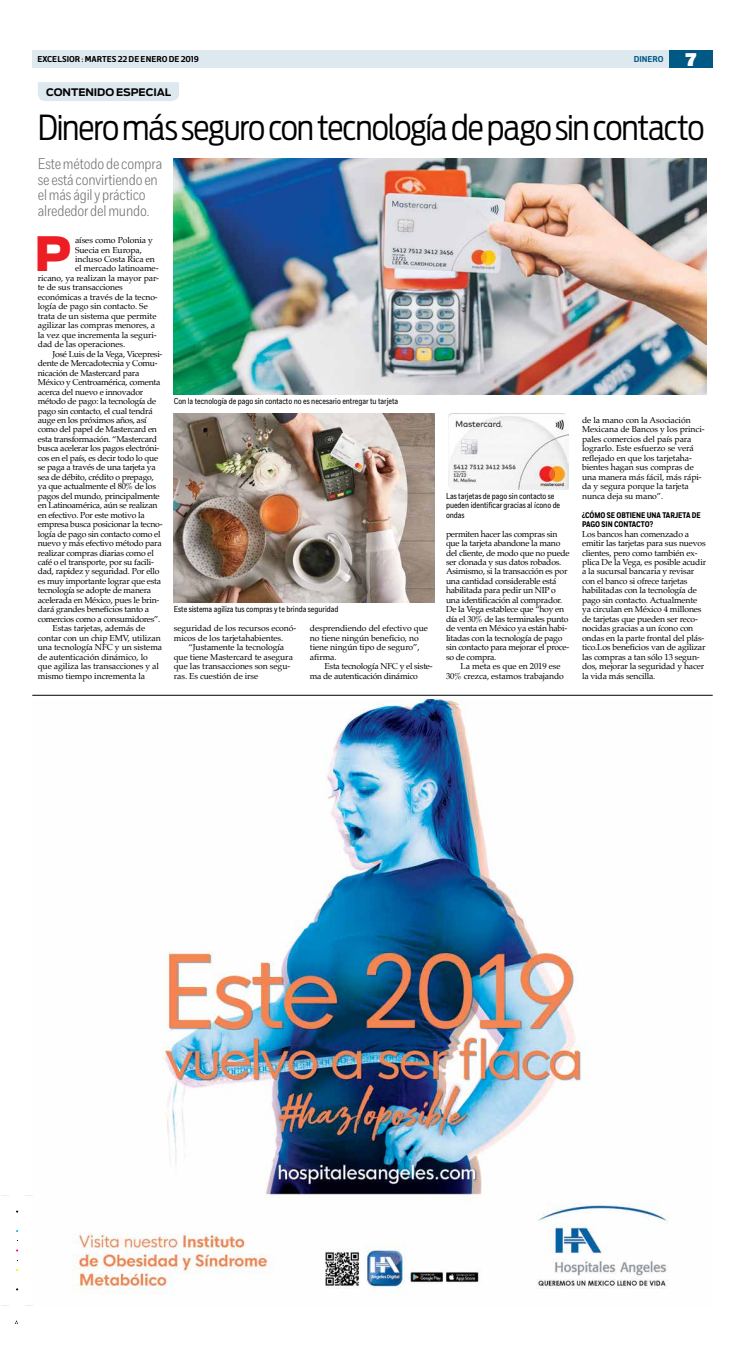
<style>
.page{position:relative;width:745px;height:1355px;background:#fff}
.page>*{position:absolute;margin:0;border:0;box-sizing:border-box;transform-origin:0 0}
.t1{font:900 46.9px "Antenna";color:#ed1d24}
.t2{font:300 34.3px "Antenna Cond";letter-spacing:-.035em;color:#000}
.t3{font:300 15.49px/15.5px "Fort Cond";letter-spacing:-.01em;color:#6d6e71}
.t4{font:700 10.33px "Antenna";color:#000}
.t5{font:600 8.75px "Breve Sans Text";letter-spacing:-.005em;color:#000}
.t6{font:600 8.75px "Breve Sans Text";letter-spacing:-.005em;color:#005884}
.t7{font:8.58px/9.5px "Palatino";letter-spacing:-.02em;color:#000}
.t8{font:8.58px/9.5px "Fort Cond";letter-spacing:-.005em;color:#000}
.t9{font:700 8.14px/9.5px "Fort Cond";letter-spacing:-.005em;color:#000}
.s1{font-family:"Fort";font-weight:900;font-size:18.38px;color:#fff}
</style>
<div class="page">
<div style="left:32px;top:50px;width:636px;height:18px;background:#dde9ef"></div>
<div style="left:668px;top:50px;width:44px;height:18px;background:#005884"></div>
<hr style="left:32px;top:695px;width:680px;height:1px;background:#000">
<img style="left:32px;top:699px;width:636px;height:595px">
<img style="left:174px;top:158px;width:532px;height:236px">
<div style="left:38px;top:82px;width:141px;height:19px;background:#dde9ef"></div>
<img style="left:174px;top:413px;width:260px;height:190px">
<img style="left:448px;top:413px;width:120px;height:76px">
<p class="t5" style="left:38px;top:54px;width:163px">EXCELSIOR : MARTES 22 DE ENERO DE 2019</p>
<p class="t6" style="left:633px;top:54px;width:64px">DINERO <span class="s1">7</span></p>
<p class="t4" style="left:46px;top:86px;width:126px">CONTENIDO ESPECIAL</p>
<h2 class="t2" style="left:38px;top:107px;width:668px">Dinero más seguro con tecnología de pago sin contacto</h2>
<h3 class="t3" style="left:38px;top:156px;width:126px">Este método de compra se está convirtiendo en el más ágil y práctico alrededor del mundo.</h3>
<h1 class="t1" style="left:35px;top:226px;width:38px">P</h1>
<p class="t7" style="left:75px;top:235px;width:79px">aíses como Polonia y</p>
<p class="t7" style="left:75px;top:245px;width:68px">Suecia en Europa,</p>
<p class="t7" style="left:75px;top:254px;width:81px">incluso Costa Rica en</p>
<p class="t7" style="left:75px;top:264px;width:85px">el mercado latinoame-</p>
<p class="t7" style="left:38px;top:273px;width:123px">ricano, ya realizan la mayor par-</p>
<p class="t7" style="left:38px;top:283px;width:86px">te de sus transacciones</p>
<p class="t7" style="left:38px;top:292px;width:121px">económicas a través de la tecno-</p>
<p class="t7" style="left:38px;top:302px;width:111px">logía de pago sin contacto. Se</p>
<p class="t7" style="left:38px;top:311px;width:120px">trata de un sistema que permite</p>
<p class="t7" style="left:38px;top:320px;width:119px">agilizar las compras menores, a</p>
<p class="t7" style="left:38px;top:330px;width:120px">la vez que incrementa la seguri-</p>
<p class="t7" style="left:38px;top:339px;width:89px">dad de las operaciones.</p>
<p class="t7" style="left:52px;top:349px;width:111px">José Luis de la Vega, Vicepresi-</p>
<p class="t7" style="left:38px;top:358px;width:121px">dente de Mercadotecnia y Comu-</p>
<p class="t7" style="left:38px;top:368px;width:103px">nicación de Mastercard para</p>
<p class="t7" style="left:38px;top:377px;width:124px">México y Centroamérica, comenta</p>
<p class="t7" style="left:38px;top:387px;width:107px">acerca del nuevo e innovador</p>
<p class="t7" style="left:38px;top:396px;width:120px">método de pago: la tecnología de</p>
<p class="t7" style="left:38px;top:406px;width:116px">pago sin contacto, el cual tendrá</p>
<p class="t7" style="left:38px;top:415px;width:110px">auge en los próximos años, así</p>
<p class="t7" style="left:38px;top:425px;width:121px">como del papel de Mastercard en</p>
<p class="t7" style="left:38px;top:434px;width:121px">esta transformación. “Mastercard</p>
<p class="t7" style="left:38px;top:444px;width:123px">busca acelerar los pagos electróni-</p>
<p class="t7" style="left:38px;top:453px;width:122px">cos en el país, es decir todo lo que</p>
<p class="t7" style="left:38px;top:462px;width:119px">se paga a través de una tarjeta ya</p>
<p class="t7" style="left:38px;top:472px;width:117px">sea de débito, crédito o prepago,</p>
<p class="t7" style="left:38px;top:481px;width:120px">ya que actualmente el 80% de los</p>
<p class="t7" style="left:38px;top:491px;width:123px">pagos del mundo, principalmente</p>
<p class="t7" style="left:38px;top:500px;width:121px">en Latinoamérica, aún se realizan</p>
<p class="t7" style="left:38px;top:510px;width:108px">en efectivo. Por este motivo la</p>
<p class="t7" style="left:38px;top:519px;width:126px">empresa busca posicionar la tecno-</p>
<p class="t7" style="left:38px;top:529px;width:124px">logía de pago sin contacto como el</p>
<p class="t7" style="left:38px;top:538px;width:125px">nuevo y más efectivo método para</p>
<p class="t7" style="left:38px;top:548px;width:117px">realizar compras diarias como el</p>
<p class="t7" style="left:38px;top:557px;width:118px">café o el transporte, por su facili-</p>
<p class="t7" style="left:38px;top:567px;width:123px">dad, rapidez y seguridad. Por ello</p>
<p class="t7" style="left:38px;top:576px;width:125px">es muy importante lograr que esta</p>
<p class="t7" style="left:38px;top:586px;width:115px">tecnología se adopte de manera</p>
<p class="t7" style="left:38px;top:595px;width:123px">acelerada en México, pues le brin-</p>
<p class="t7" style="left:38px;top:604px;width:113px">dará grandes beneficios tanto a</p>
<p class="t7" style="left:38px;top:614px;width:124px">comercios como a consumidores”.</p>
<p class="t7" style="left:52px;top:623px;width:94px">Estas tarjetas, además de</p>
<p class="t7" style="left:38px;top:633px;width:124px">contar con un chip EMV, utilizan</p>
<p class="t7" style="left:38px;top:642px;width:126px">una tecnología NFC y un sistema</p>
<p class="t7" style="left:38px;top:652px;width:111px">de autenticación dinámico, lo</p>
<p class="t7" style="left:38px;top:661px;width:123px">que agiliza las transacciones y al</p>
<p class="t7" style="left:38px;top:671px;width:109px">mismo tiempo incrementa la</p>
<p class="t8" style="left:174px;top:396px;width:226px">Con la tecnología de pago sin contacto no es necesario entregar tu tarjeta</p>
<p class="t8" style="left:174px;top:605px;width:166px">Este sistema agiliza tus compras y te brinda seguridad</p>
<p class="t7" style="left:174px;top:623px;width:124px">seguridad de los recursos econó&shy;micos de los tarjetahabientes.</p>
<p class="t7" style="left:174px;top:642px;width:120px;text-indent:15px">“Justamente la tecnología que tiene Mastercard te asegura que las transacciones son segu&shy;ras. Es cuestión de irse</p>
<p class="t7" style="left:310px;top:623px;width:119px">desprendiendo del efectivo que no tiene ningún beneficio, no tiene ningún tipo de seguro”, afirma.</p>
<p class="t7" style="left:310px;top:661px;width:124px;text-indent:15px">Esta tecnología NFC y el siste&shy;ma de autenticación dinámico</p>
<p class="t8" style="left:445px;top:491px;width:116px">Las tarjetas de pago sin contacto se pueden identificar gracias al ícono de ondas</p>
<p class="t7" style="left:445px;top:529px;width:125px">permiten hacer las compras sin que la tarjeta abandone la mano del cliente, de modo que no puede ser clonada y sus datos robados.<br>Asimismo, si la transacción es por una cantidad considerable está habilitada para pedir un NIP o una identificación al comprador.<br>De la Vega establece que “hoy en día el 30% de las terminales punto de venta en México ya están habi&shy;litadas con la tecnología de pago sin contacto para mejorar el proce&shy;so de compra.</p>
<p class="t7" style="left:445px;top:661px;width:119px;text-indent:15px">La meta es que en 2019 ese<br>30% crezca, estamos trabajando</p>
<p class="t7" style="left:581px;top:415px;width:124px">de la mano con la Asociación<br>Mexicana de Bancos y los princi&shy;pales comercios del país para lograrlo. Este esfuerzo se verá reflejado en que los tarjetaha&shy;bientes hagan sus compras de una manera más fácil, más rápi&shy;da y segura porque la tarjeta nunca deja su mano”.</p>
<p class="t9" style="left:581px;top:510px;width:120px">¿CÓMO SE OBTIENE UNA TARJETA DE<br>PAGO SIN CONTACTO?</p>
<p class="t7" style="left:581px;top:529px;width:125px">Los bancos han comenzado a emitir las tarjetas para sus nuevos clientes, pero como también ex&shy;plica De la Vega, es posible acudir a la sucursal bancaria y revisar con el banco si ofrece tarjetas habilitadas con la tecnología de pago sin contacto. Actualmente ya circulan en México 4 millones de tarjetas que pueden ser reco&shy;nocidas gracias a un ícono con ondas en la parte frontal del plás&shy;tico.Los beneficios van de agilizar las compras a tan sólo 13 segun&shy;dos, mejorar la seguridad y hacer la vida más sencilla.</p>
</div>
